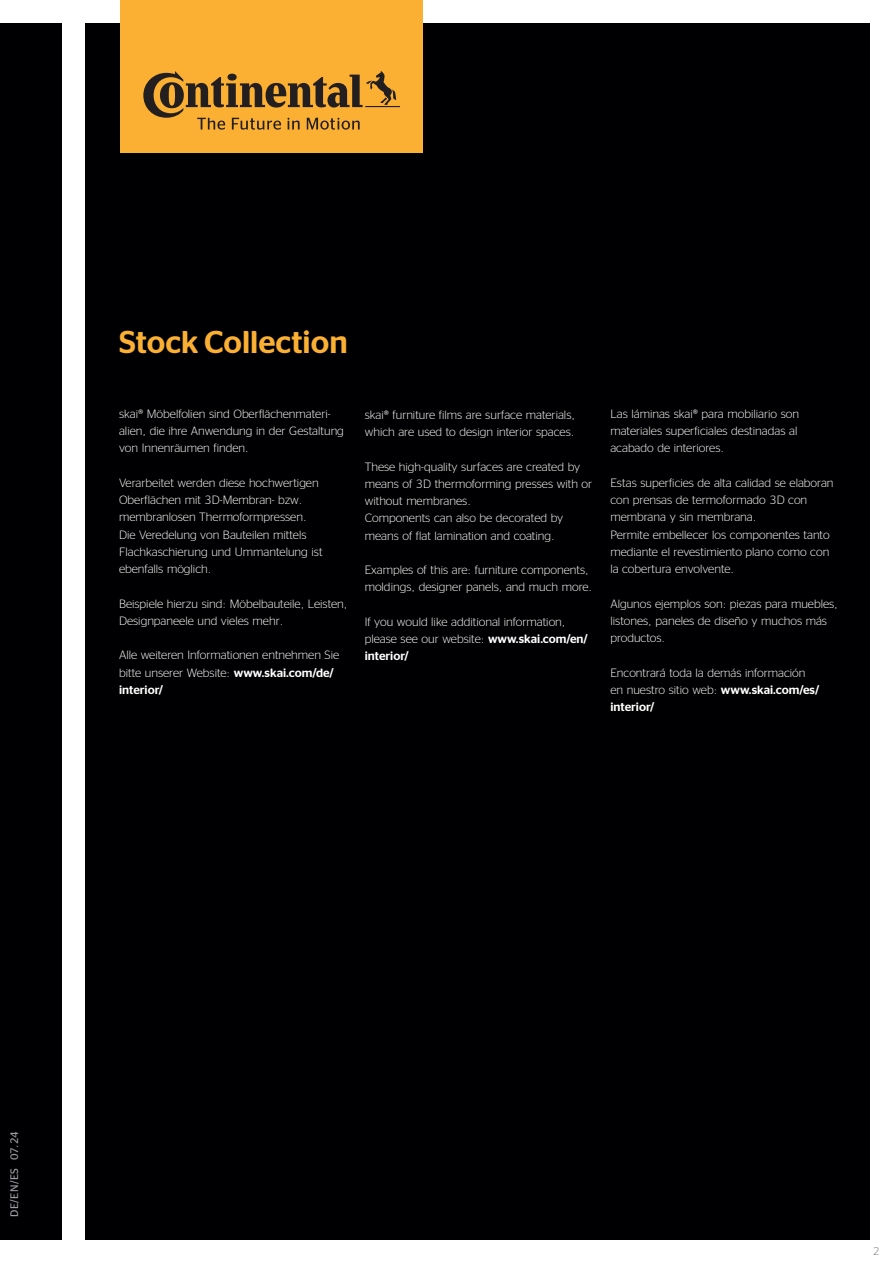
<style>
.page{position:relative;width:893px;height:1263px;background:#fff}
.page>*{position:absolute;margin:0;border:0;box-sizing:border-box;transform-origin:0 0}
.t1{font:500 31.5px "Continental Stag Sans LCG";color:#fbb033}
.t2{font:300 12px/17.2px "Continental Stag Sans LCG";color:#fff}
.t3{font:300 11.25px "Continental Stag Sans";color:#76787b}
.t4{font:10.95px "Continental Stag Sans LCG";letter-spacing:.025em;color:#9d9fa2}
.s1{font-weight:500}
</style>
<div class="page">
<div style="left:85px;top:23px;width:785px;height:1216px;background:#000002"></div>
<div style="left:0;top:23px;width:62px;height:1216px;background:#000002"></div>
<div style="left:120px;top:0;width:303px;height:152px;background:#fbb033"></div>
<svg style="left:143px;top:71px;width:257px;height:59px"></svg>
<h1 class="t1" style="left:119px;top:319px;width:230px">Stock Collection</h1>
<p class="t2" style="left:119px;top:404px;width:226px">skai® Möbelfolien sind Oberflächenmateri&shy;alien, die ihre Anwendung in der Gestaltung von Innenräumen finden.</p>
<p class="t2" style="left:119px;top:473px;width:205px">Verarbeitet werden diese hochwertigen Oberflächen mit 3D-Membran- bzw. membranlosen Thermoformpressen.<br>Die Veredelung von Bauteilen mittels Flachkaschierung und Ummantelung ist ebenfalls möglich.</p>
<p class="t2" style="left:119px;top:594px;width:230px">Beispiele hierzu sind: Möbelbauteile, Leisten,<br>Designpaneele und vieles mehr.</p>
<p class="t2" style="left:119px;top:646px;width:222px">Alle weiteren Informationen entnehmen Sie bitte unserer Website: <span class="s1">www.skai.com/de/ interior/</span></p>
<p class="t2" style="left:365px;top:405px;width:212px">skai® furniture films are surface materials, which are used to design interior spaces.</p>
<p class="t2" style="left:365px;top:457px;width:229px">These high-quality surfaces are created by means of 3D thermoforming presses with or without membranes.<br>Components can also be decorated by means of flat lamination and coating.</p>
<p class="t2" style="left:365px;top:560px;width:229px">Examples of this are: furniture components, moldings, designer panels, and much more.</p>
<p class="t2" style="left:365px;top:612px;width:225px">If you would like additional information, please see our website: <span class="s1">www.skai.com/en/ interior/</span></p>
<p class="t2" style="left:610px;top:404px;width:190px">Las láminas skai® para mobiliario son materiales superficiales destinadas al acabado de interiores.</p>
<p class="t2" style="left:610px;top:473px;width:225px">Estas superficies de alta calidad se elaboran con prensas de termoformado 3D con membrana y sin membrana.<br>Permite embellecer los componentes tanto mediante el revestimiento plano como con la cobertura envolvente.</p>
<p class="t2" style="left:610px;top:594px;width:229px">Algunos ejemplos son: piezas para muebles, listones, paneles de diseño y muchos más productos.</p>
<p class="t2" style="left:610px;top:663px;width:210px">Encontrará toda la demás información en nuestro sitio web: <span class="s1">www.skai.com/es/ interior/</span></p>
<p class="t4" style="left:7px;top:1217px;width:87px;rotate:-90deg">DE/EN/ES 07.24</p>
<p class="t3" style="left:874px;top:1245px;width:7px">2</p>
</div>
